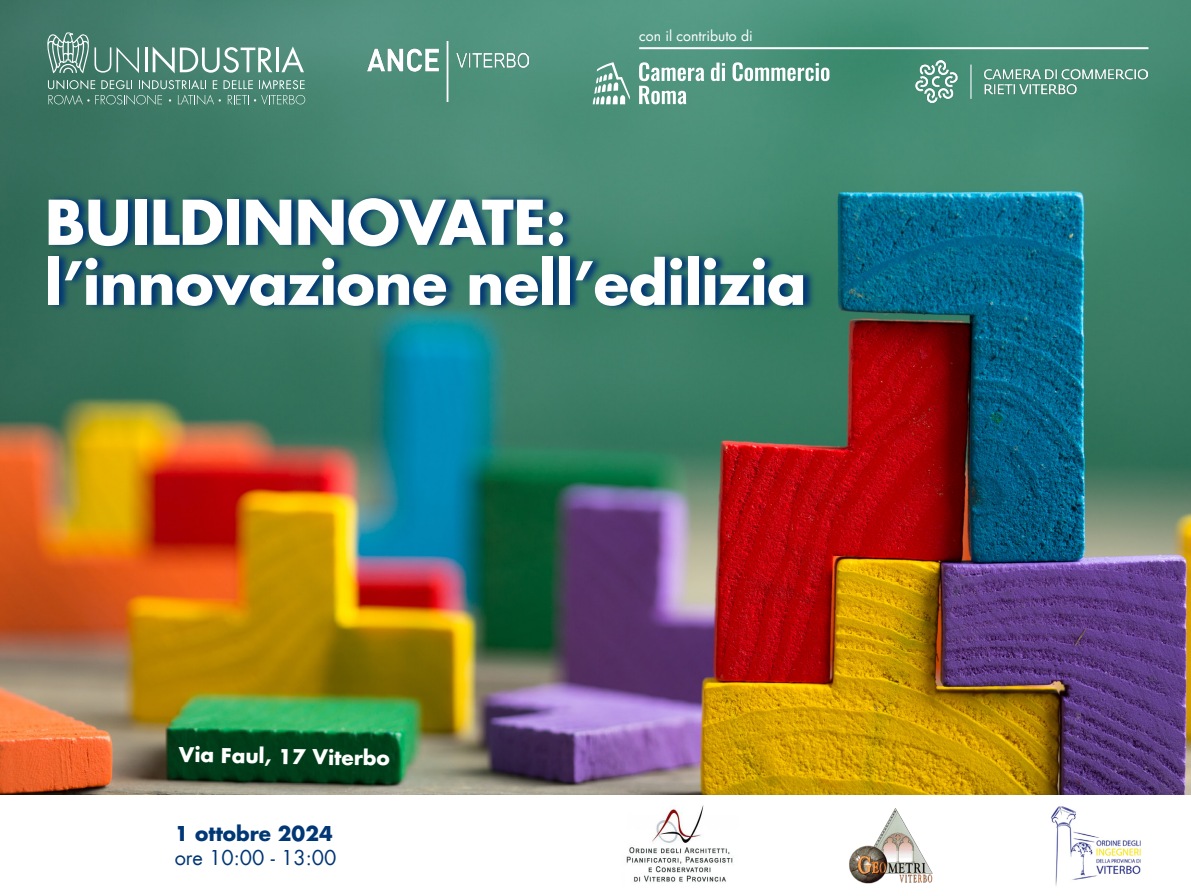
<style>
.page{position:relative;width:1191px;height:896px;background:#fff}
.page>*{position:absolute;margin:0;border:0;box-sizing:border-box;transform-origin:0 0}
.t1{font:700 60px "Futura LT";letter-spacing:-.01em;color:#fff}
.t2{font:700 58px "Futura LT";letter-spacing:-.01em;color:#fff}
.t3{font:700 20px "Futura LT";color:#fff}
.t4{font:20px "Futura LT";color:#013775}
.t5{font:700 20px "Futura LT";color:#013775}
.t6{font:14px "Futura LT";color:#fff}
</style>
<div class="page">
<img style="left:0;top:0;width:1191px;height:795px">
<svg style="left:47px;top:32px;width:92px;height:41px;background:#649284"></svg>
<hr style="left:145px;top:48px;width:2px;height:24px;background:#fff">
<svg style="left:153px;top:47px;width:119px;height:26px"></svg>
<hr style="left:276px;top:48px;width:3px;height:24px;background:#fff">
<svg style="left:281px;top:46px;width:23px;height:26px"></svg>
<svg style="left:48px;top:95px;width:114px;height:10px"></svg>
<svg style="left:178px;top:95px;width:43px;height:10px"></svg>
<svg style="left:228px;top:95px;width:77px;height:10px"></svg>
<svg style="left:48px;top:80px;width:47px;height:9px"></svg>
<svg style="left:101px;top:80px;width:31px;height:9px"></svg>
<svg style="left:139px;top:80px;width:67px;height:9px"></svg>
<svg style="left:213px;top:80px;width:4px;height:9px"></svg>
<svg style="left:223px;top:80px;width:30px;height:9px"></svg>
<svg style="left:259px;top:80px;width:46px;height:9px"></svg>
<svg style="left:48px;top:192px;width:767px;height:120px;background:#29676c"></svg>
<svg style="left:711px;top:63px;width:14px;height:18px"></svg>
<svg style="left:732px;top:62px;width:97px;height:19px"></svg>
<svg style="left:639px;top:62px;width:65px;height:42px"></svg>
<svg style="left:592px;top:62px;width:38px;height:42px"></svg>
<img style="left:916px;top:60px;width:231px;height:42px">
<hr style="left:639px;top:47px;width:509px;height:2px;background:#fff">
<img style="left:368px;top:41px;width:161px;height:61px">
<img style="left:626px;top:805px;width:107px;height:77px">
<img style="left:849px;top:808px;width:83px;height:76px">
<img style="left:1051px;top:806px;width:90px;height:80px">
<p class="t6" style="left:639px;top:27px;width:115px">con il contributo di</p>
<p class="t1" style="left:45px;top:182px;width:523px">BUILDINNOVATE:</p>
<p class="t2" style="left:45px;top:245px;width:763px">l’innovazione nell’edilizia</p>
<p class="t3" style="left:179px;top:741px;width:212px;rotate:1deg">Via Faul, 17 Viterbo</p>
<p class="t5" style="left:175px;top:820px;width:160px">1 ottobre 2024</p>
<p class="t4" style="left:175px;top:844px;width:163px">ore 10:00 - 13:00</p>
</div>
